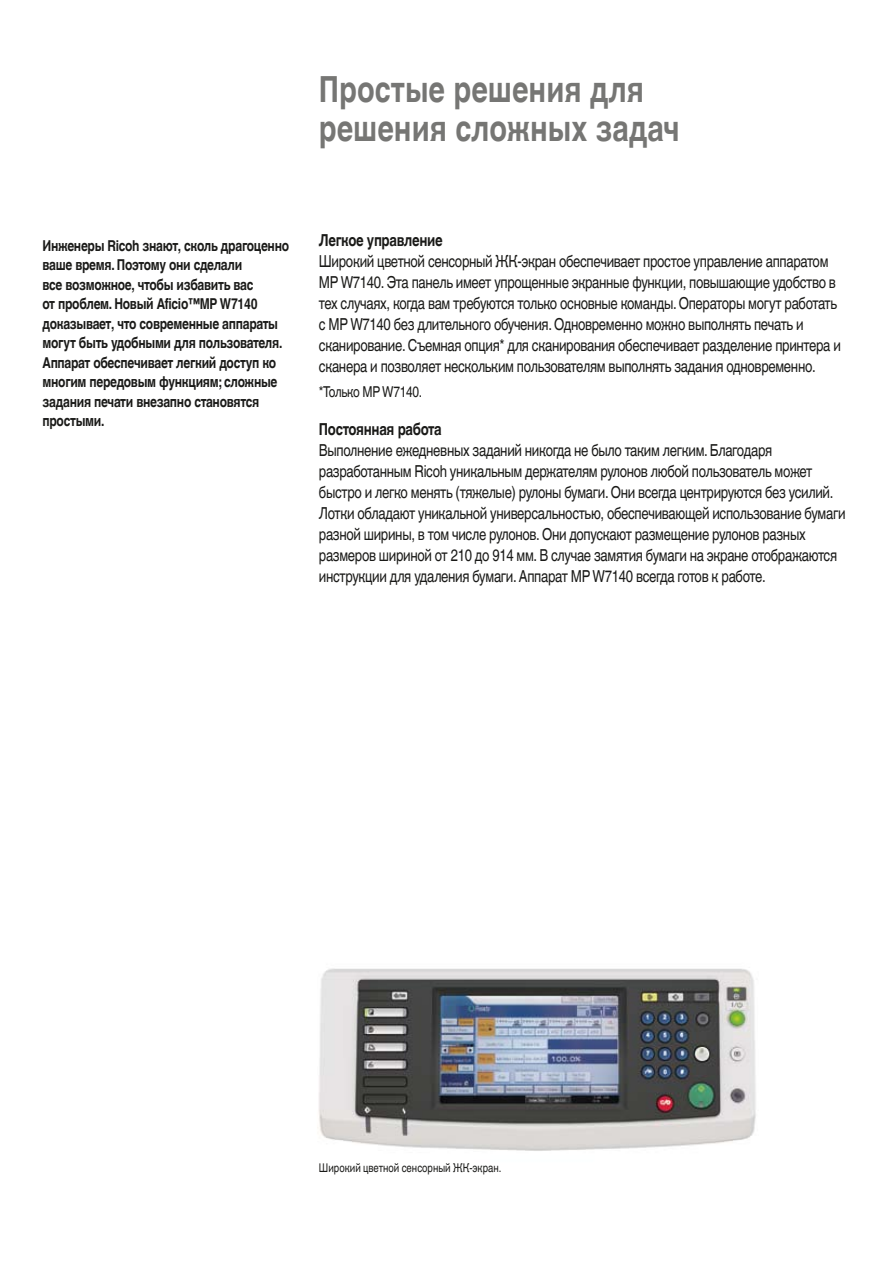
<style>
.page{position:relative;width:893px;height:1263px;background:#fff}
.page>*{position:absolute;margin:0;border:0;box-sizing:border-box;transform-origin:0 0}
.t1{font:700 36px/39px "Helvetica Linotype";color:#767674;scale:.8 1}
.t2{font:16.5px/21px "Helvetica Linotype";letter-spacing:-.025em;color:#1a1a18;scale:.8 1}
.t3{font:700 16.5px "Helvetica Linotype";letter-spacing:-.025em;color:#1a1a18;scale:.8 1}
.t4{font:700 15px/19.5px "Helvetica Linotype";letter-spacing:-.025em;color:#1a1a18;scale:.8 1}
.t5{font:15px "Helvetica Linotype";letter-spacing:-.025em;color:#1a1a18;scale:.8 1}
.t6{font:12px "Helvetica Linotype";color:#1a1a18;scale:.8 1}
</style>
<div class="page">
<img style="left:318px;top:968px;width:438px;height:183px">
<h1 class="t1" style="left:319px;top:70px;width:453px">Простые решения для решения сложных задач</h1>
<p class="t4" style="left:43px;top:236px;width:310px">Инженеры Ricoh знают, сколь драгоценно ваше время. Поэтому они сделали<br>все возможное, чтобы избавить вас<br>от проблем. Новый Aficio™MP W7140 доказывает, что современные аппараты могут быть удобными для пользователя.<br>Аппарат обеспечивает легкий доступ ко многим передовым функциям; сложные задания печати внезапно становятся простыми.</p>
<p class="t3" style="left:319px;top:230px;width:156px">Легкое управление</p>
<p class="t2" style="left:319px;top:251px;width:654px">Широкий цветной сенсорный ЖК-экран обеспечивает простое управление аппаратом MP W7140. Эта панель имеет упрощенные экранные функции, повышающие удобство в тех случаях, когда вам требуются только основные команды. Операторы могут работать с MP W7140 без длительного обучения. Одновременно можно выполнять печать и сканирование. Съемная опция* для сканирования обеспечивает разделение принтера и сканера и позволяет нескольким пользователям выполнять задания одновременно.</p>
<p class="t5" style="left:319px;top:383px;width:131px">*Только MP W7140.</p>
<p class="t3" style="left:319px;top:420px;width:155px">Постоянная работа</p>
<p class="t2" style="left:319px;top:440px;width:660px">Выполнение ежедневных заданий никогда не было таким легким. Благодаря разработанным Ricoh уникальным держателям рулонов любой пользователь может быстро и легко менять (тяжелые) рулоны бумаги. Они всегда центрируются без усилий.<br>Лотки обладают уникальной универсальностью, обеспечивающей использование бумаги разной ширины, в том числе рулонов. Они допускают размещение рулонов разных размеров шириной от 210 до 914 мм. В случае замятия бумаги на экране отображаются инструкции для удаления бумаги. Аппарат MP W7140 всегда готов к работе.</p>
<p class="t6" style="left:319px;top:1161px;width:230px">Широкий цветной сенсорный ЖК-экран.</p>
</div>
